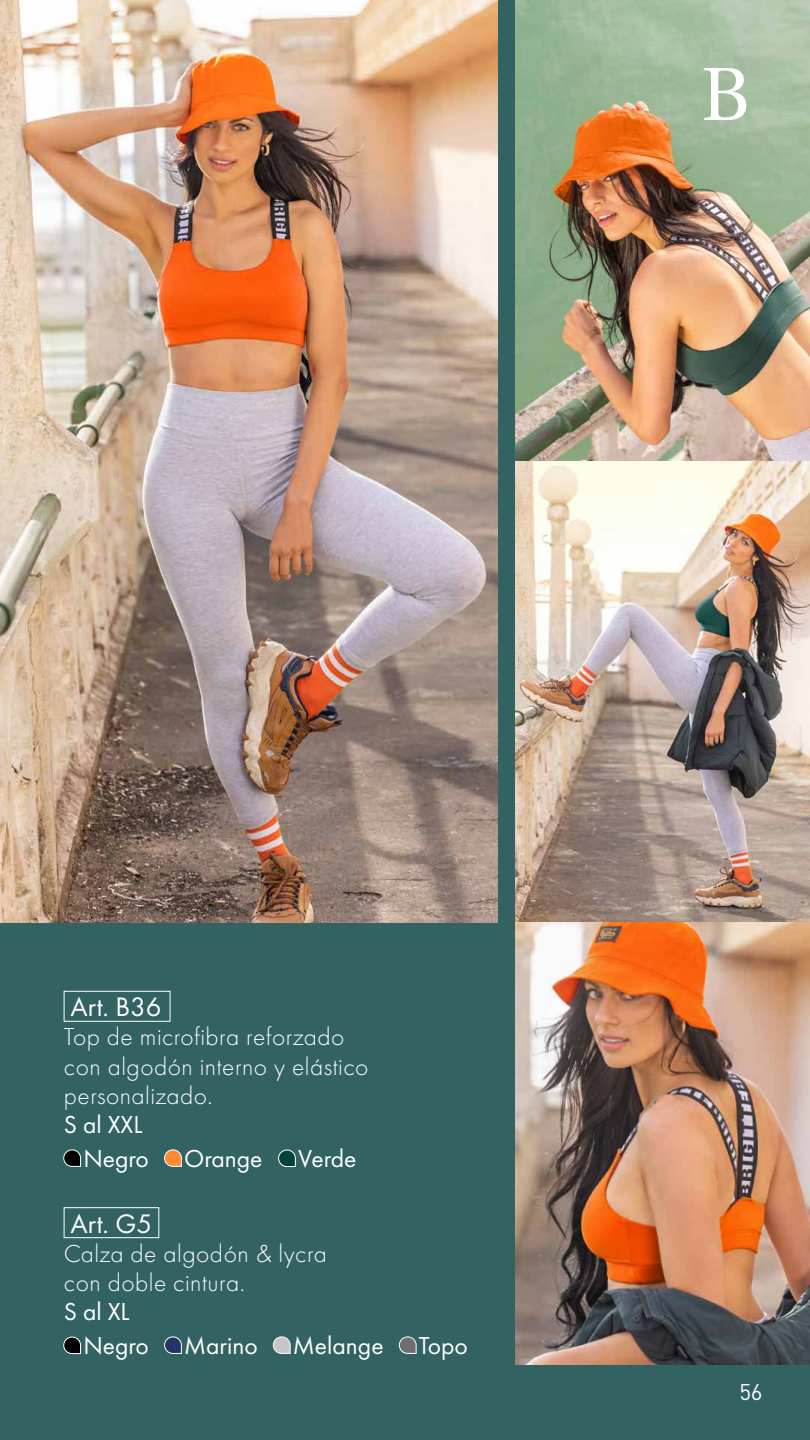
<style>
.page{position:relative;width:810px;height:1440px;background:#326262}
.page>*{position:absolute;margin:0;border:0;box-sizing:border-box;transform-origin:0 0}
.t1{font:27.75px "Futura PT";color:#fff}
.t2{font:300 25.5px/29.2px "Futura PT";letter-spacing:.02em;color:#fff}
.t3{font:25.5px "Futura PT";color:#fff}
.TEXTO{font:22.5px "DIN Pro";color:#fff}
</style>
<div class="page">
<svg style="left:63px;top:1150px;width:18px;height:17px"></svg>
<svg style="left:164px;top:1150px;width:18px;height:17px"></svg>
<svg style="left:278px;top:1150px;width:18px;height:17px"></svg>
<svg style="left:63px;top:1337px;width:18px;height:17px"></svg>
<svg style="left:164px;top:1337px;width:18px;height:17px"></svg>
<svg style="left:273px;top:1337px;width:18px;height:17px"></svg>
<svg style="left:399px;top:1337px;width:18px;height:17px"></svg>
<img style="left:0;top:0;width:497px;height:922px">
<img style="left:516px;top:0;width:294px;height:1364px">
<div style="left:64px;top:991px;width:106px;height:30px;border:1px solid #fff"></div>
<div style="left:64px;top:1208px;width:95px;height:30px;border:1px solid #fff"></div>
<svg style="left:704px;top:68px;width:42px;height:52px;background:#c9d8c6"></svg>
<p class="t1" style="left:71px;top:990px;width:92px">Art. B36</p>
<p class="t2" style="left:64px;top:1022px;width:282px">Top de microfibra reforzado</p>
<p class="t2" style="left:64px;top:1052px;width:306px">con algodón interno y elástico personalizado.</p>
<p class="t3" style="left:64px;top:1110px;width:80px">S al XXL</p>
<p class="t3" style="left:83px;top:1143px;width:67px">Negro</p>
<p class="t3" style="left:184px;top:1143px;width:80px">Orange</p>
<p class="t3" style="left:298px;top:1143px;width:60px">Verde</p>
<p class="t1" style="left:71px;top:1207px;width:83px">Art. G5</p>
<p class="t2" style="left:64px;top:1239px;width:265px">Calza de algodón &amp; lycra</p>
<p class="t2" style="left:64px;top:1268px;width:182px">con doble cintura.</p>
<p class="t3" style="left:64px;top:1297px;width:67px">S al XL</p>
<p class="t3" style="left:83px;top:1330px;width:67px">Negro</p>
<p class="t3" style="left:184px;top:1330px;width:75px">Marino</p>
<p class="t3" style="left:293px;top:1330px;width:92px">Melange</p>
<p class="t3" style="left:419px;top:1330px;width:50px">Topo</p>
<p class="TEXTO" style="left:740px;top:1377px;width:25px">56</p>
</div>
